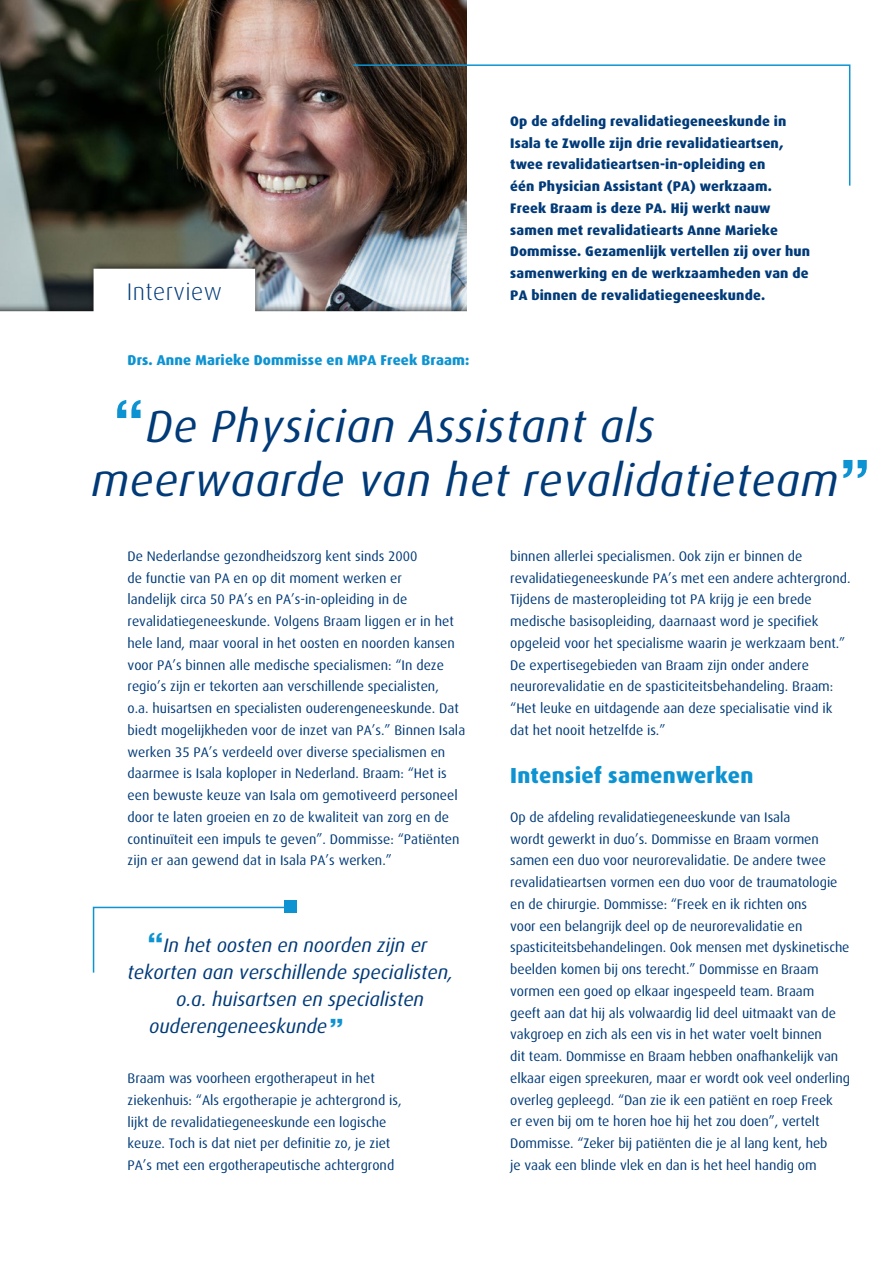
<style>
.page{position:relative;width:893px;height:1263px;background:#fff}
.page>*{position:absolute;margin:0;border:0;box-sizing:border-box;transform-origin:0 0}
.t1{font:italic 45px/54px "Dax";letter-spacing:.02em;color:#003a78}
.t2{font:300 24px "Dax";letter-spacing:.02em;color:#003a78}
.t3{font:800 21.75px "Dax";letter-spacing:.01em;color:#0d93d2}
.t4{font:italic 19.5px "Dax";color:#003a78}
.t5{font:800 14.25px "Dax";letter-spacing:.01em;color:#0d93d2}
.t6{font:13.8px/21.8px "Dax";color:#003a78}
.t7{font:800 13.8px/21.8px "Dax";letter-spacing:.01em;color:#003a78}
.s1{font-family:"Helvetica Neue LT Std";font-weight:500;font-style:normal;font-stretch:expanded;font-size:58.5px;color:#0d93d2}
.s2{font-family:"Helvetica Neue LT Std";font-weight:700;font-style:normal;font-stretch:expanded;font-size:27px;color:#0d93d2}
.s3{font-family:"Helvetica Neue LT Std";font-weight:700;font-style:normal;font-stretch:expanded;font-size:24px;color:#0d93d2}
</style>
<div class="page">
<img style="left:0;top:0;width:467px;height:260px">
<svg style="left:0;top:269px;width:467px;height:644px"></svg>
<svg style="left:92px;top:906px;width:192px;height:67px"></svg>
<div style="left:284px;top:900px;width:12px;height:13px;background:#0d93d2"></div>
<svg style="left:352px;top:64px;width:499px;height:123px"></svg>
<h2 class="t2" style="left:127px;top:278px;width:97px">Interview</h2>
<p class="t5" style="left:128px;top:352px;width:343px">Drs. Anne Marieke Dommisse en MPA Freek Braam:</p>
<p class="t7" style="left:510px;top:110px;width:301px">Op de afdeling revalidatiegeneeskunde in Isala te Zwolle zijn drie revalidatieartsen, twee revalidatieartsen-in-opleiding en<br>één Physician Assistant (PA) werkzaam.<br>Freek Braam is deze PA. Hij werkt nauw samen met revalidatiearts Anne Marieke Dommisse. Gezamenlijk vertellen zij over hun samenwerking en de werkzaamheden van de PA binnen de revalidatiegeneeskunde.</p>
<h1 class="t1" style="left:91px;top:400px;width:781px;text-indent:22px"><span class="s1">“</span>De Physician Assistant als meerwaarde van het revalidatieteam<span class="s1">”</span></h1>
<p class="t6" style="left:128px;top:545px;width:339px">De Nederlandse gezondheidszorg kent sinds 2000<br>de functie van PA en op dit moment werken er<br>landelijk circa 50 PA’s en PA’s-in-opleiding in de revalidatiegeneeskunde. Volgens Braam liggen er in het hele land, maar vooral in het oosten en noorden kansen voor PA’s binnen alle medische specialismen: “In deze regio’s zijn er tekorten aan verschillende specialisten,<br>o.a. huisartsen en specialisten ouderengeneeskunde. Dat biedt mogelijkheden voor de inzet van PA’s.” Binnen Isala werken 35 PA’s verdeeld over diverse specialismen en daarmee is Isala koploper in Nederland. Braam: “Het is een bewuste keuze van Isala om gemotiveerd personeel door te laten groeien en zo de kwaliteit van zorg en de continuïteit een impuls te geven”. Dommisse: “Patiënten zijn er aan gewend dat in Isala PA’s werken.”</p>
<h3 class="t4" style="left:148px;top:935px;width:281px"><span class="s2">“</span>In het oosten en noorden zijn er</h3>
<h3 class="t4" style="left:128px;top:962px;width:327px">tekorten aan verschillende specialisten,</h3>
<h3 class="t4" style="left:176px;top:989px;width:250px">o.a. huisartsen en specialisten</h3>
<h3 class="t4" style="left:149px;top:1016px;width:196px">ouderengeneeskunde<span class="s3">”</span></h3>
<p class="t6" style="left:128px;top:1067px;width:276px">Braam was voorheen ergotherapeut in het ziekenhuis: “Als ergotherapie je achtergrond is, lijkt de revalidatiegeneeskunde een logische keuze. Toch is dat niet per definitie zo, je ziet PA’s met een ergotherapeutische achtergrond</p>
<p class="t6" style="left:510px;top:545px;width:342px">binnen allerlei specialismen. Ook zijn er binnen de revalidatiegeneeskunde PA’s met een andere achtergrond.<br>Tijdens de masteropleiding tot PA krijg je een brede medische basisopleiding, daarnaast word je specifiek opgeleid voor het specialisme waarin je werkzaam bent.” De expertisegebieden van Braam zijn onder andere neurorevalidatie en de spasticiteitsbehandeling. Braam: “Het leuke en uitdagende aan deze specialisatie vind ik dat het nooit hetzelfde is.”</p>
<h3 class="t3" style="left:510px;top:763px;width:245px">Intensief samenwerken</h3>
<p class="t6" style="left:510px;top:806px;width:341px">Op de afdeling revalidatiegeneeskunde van Isala<br>wordt gewerkt in duo’s. Dommisse en Braam vormen samen een duo voor neurorevalidatie. De andere twee revalidatieartsen vormen een duo voor de traumatologie en de chirurgie. Dommisse: “Freek en ik richten ons<br>voor een belangrijk deel op de neurorevalidatie en spasticiteitsbehandelingen. Ook mensen met dyskinetische beelden komen bij ons terecht.” Dommisse en Braam vormen een goed op elkaar ingespeeld team. Braam<br>geeft aan dat hij als volwaardig lid deel uitmaakt van de vakgroep en zich als een vis in het water voelt binnen<br>dit team. Dommisse en Braam hebben onafhankelijk van elkaar eigen spreekuren, maar er wordt ook veel onderling overleg gepleegd. “Dan zie ik een patiënt en roep Freek<br>er even bij om te horen hoe hij het zou doen”, vertelt Dommisse. “Zeker bij patiënten die je al lang kent, heb<br>je vaak een blinde vlek en dan is het heel handig om</p>
</div>
